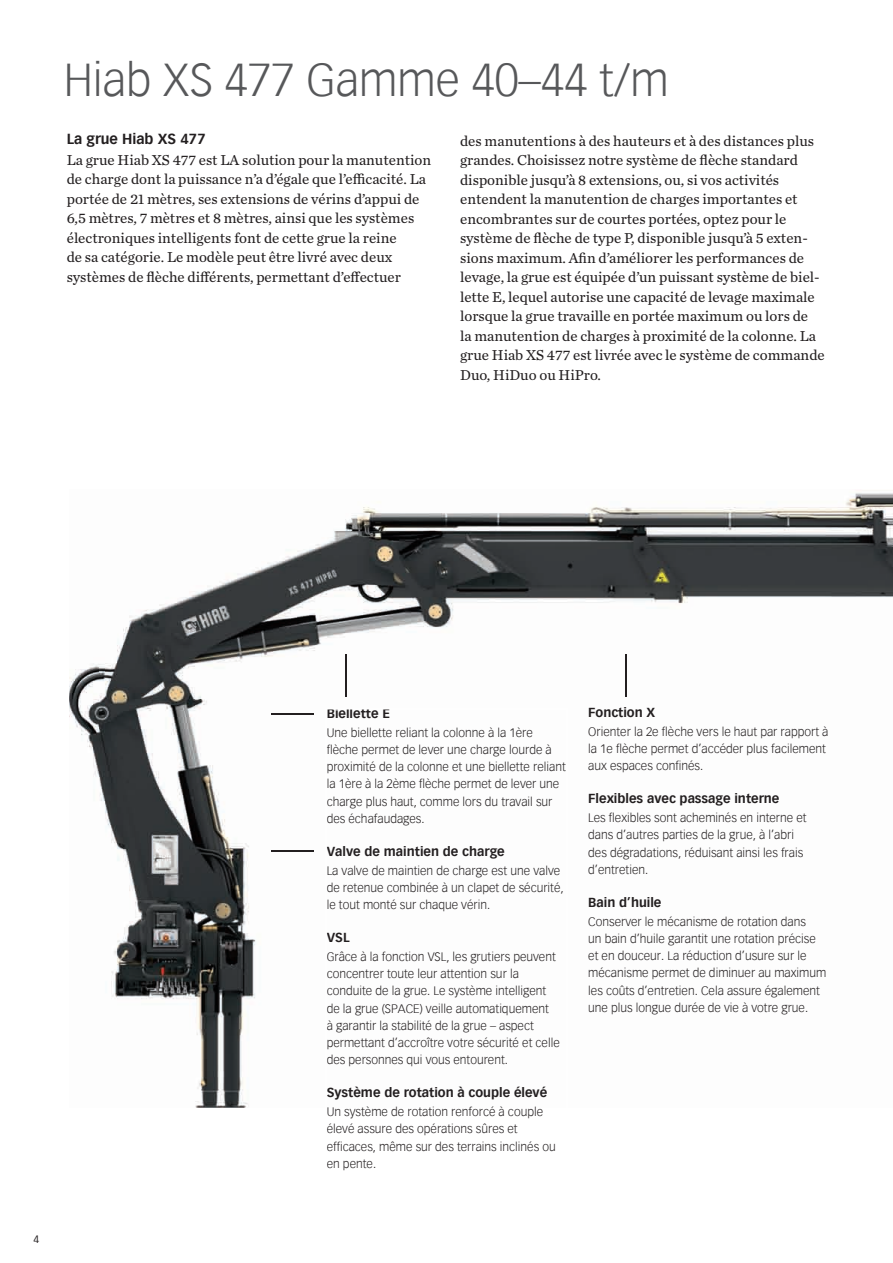
<style>
.page{position:relative;width:893px;height:1263px;background:#fff}
.page>*{position:absolute;margin:0;border:0;box-sizing:border-box;transform-origin:0 0}
.t1{font:300 45px "Vectora Com";color:#57585a}
.t2{font:15px/19.5px "Chronicle Text G2";color:#231f20}
.t3{font:700 14.25px "Vectora Com";color:#231f20}
.t4{font:700 12.75px "Vectora Com";color:#231f20}
.t5{font:300 12px/17.2px "Vectora Com";color:#231f20}
.t6{font:10.5px "Vectora Com";color:#231f20}
</style>
<div class="page">
<img style="left:69px;top:493px;width:824px;height:615px">
<hr style="left:271px;top:850px;width:42px;height:1px;background:#231f20">
<hr style="left:345px;top:654px;width:1px;height:43px;background:#231f20">
<hr style="left:271px;top:713px;width:42px;height:1px;background:#231f20">
<svg style="left:325px;top:708px;width:243px;height:400px"></svg>
<hr style="left:625px;top:654px;width:1px;height:43px;background:#231f20">
<h1 class="t1" style="left:64px;top:53px;width:606px">Hiab XS 477 Gamme 40–44 t/m</h1>
<p class="t3" style="left:67px;top:130px;width:141px">La grue Hiab XS 477</p>
<p class="t2" style="left:67px;top:149px;width:366px">La grue Hiab XS 477 est LA solution pour la manutention de charge dont la puissance n’a d’égale que l’efficacité. La portée de 21 mètres, ses extensions de vérins d’appui de 6,5 mètres, 7 mètres et 8 mètres, ainsi que les systèmes électroniques intelligents font de cette grue la reine<br>de sa catégorie. Le modèle peut être livré avec deux systèmes de flèche différents, permettant d’effectuer</p>
<p class="t2" style="left:460px;top:130px;width:366px">des manutentions à des hauteurs et à des distances plus grandes. Choisissez notre système de flèche standard disponible jusqu’à 8 extensions, ou, si vos activités entendent la manutention de charges importantes et encombrantes sur de courtes portées, optez pour le système de flèche de type P, disponible jusqu’à 5 exten&shy;sions maximum. Afin d’améliorer les performances de levage, la grue est équipée d’un puissant système de biel&shy;lette E, lequel autorise une capacité de levage maximale lorsque la grue travaille en portée maximum ou lors de<br>la manutention de charges à proximité de la colonne. La grue Hiab XS 477 est livrée avec le système de commande Duo, HiDuo ou HiPro.</p>
<p class="t6" style="left:33px;top:1233px;width:7px">4</p>
<p class="t4" style="left:327px;top:705px;width:65px">Biellette E</p>
<p class="t5" style="left:327px;top:724px;width:241px">Une biellette reliant la colonne à la 1ère flèche permet de lever une charge lourde à proximité de la colonne et une biellette reliant la 1ère à la 2ème flèche permet de lever une charge plus haut, comme lors du travail sur des échafaudages.</p>
<p class="t4" style="left:327px;top:843px;width:180px">Valve de maintien de charge</p>
<p class="t5" style="left:327px;top:862px;width:238px">La valve de maintien de charge est une valve de retenue combinée à un clapet de sécurité‚ le tout monté sur chaque vérin.</p>
<p class="t4" style="left:327px;top:930px;width:24px">VSL</p>
<p class="t5" style="left:327px;top:948px;width:234px">Grâce à la fonction VSL, les grutiers peuvent concentrer toute leur attention sur la conduite de la grue. Le système intelligent de la grue (SPACE) veille automatiquement<br>à garantir la stabilité de la grue – aspect permettant d’accroître votre sécurité et celle des personnes qui vous entourent.</p>
<p class="t4" style="left:327px;top:1085px;width:222px">Système de rotation à couple élevé</p>
<p class="t5" style="left:327px;top:1103px;width:230px">Un système de rotation renforcé à couple élevé assure des opérations sûres et efficaces, même sur des terrains inclinés ou en pente.</p>
<p class="t4" style="left:588px;top:705px;width:69px">Fonction X</p>
<p class="t5" style="left:588px;top:723px;width:242px">Orienter la 2e flèche vers le haut par rapport à la 1e flèche permet d’accéder plus facilement aux espaces confinés.</p>
<p class="t4" style="left:588px;top:791px;width:193px">Flexibles avec passage interne</p>
<p class="t5" style="left:588px;top:809px;width:220px">Les flexibles sont acheminés en interne et dans d’autres parties de la grue‚ à l’abri des dégradations‚ réduisant ainsi les frais d’entretien.</p>
<p class="t4" style="left:588px;top:894px;width:75px">Bain d’huile</p>
<p class="t5" style="left:588px;top:913px;width:240px">Conserver le mécanisme de rotation dans<br>un bain d’huile garantit une rotation précise et en douceur. La réduction d’usure sur le mécanisme permet de diminuer au maximum les coûts d’entretien. Cela assure également une plus longue durée de vie à votre grue.</p>
</div>
